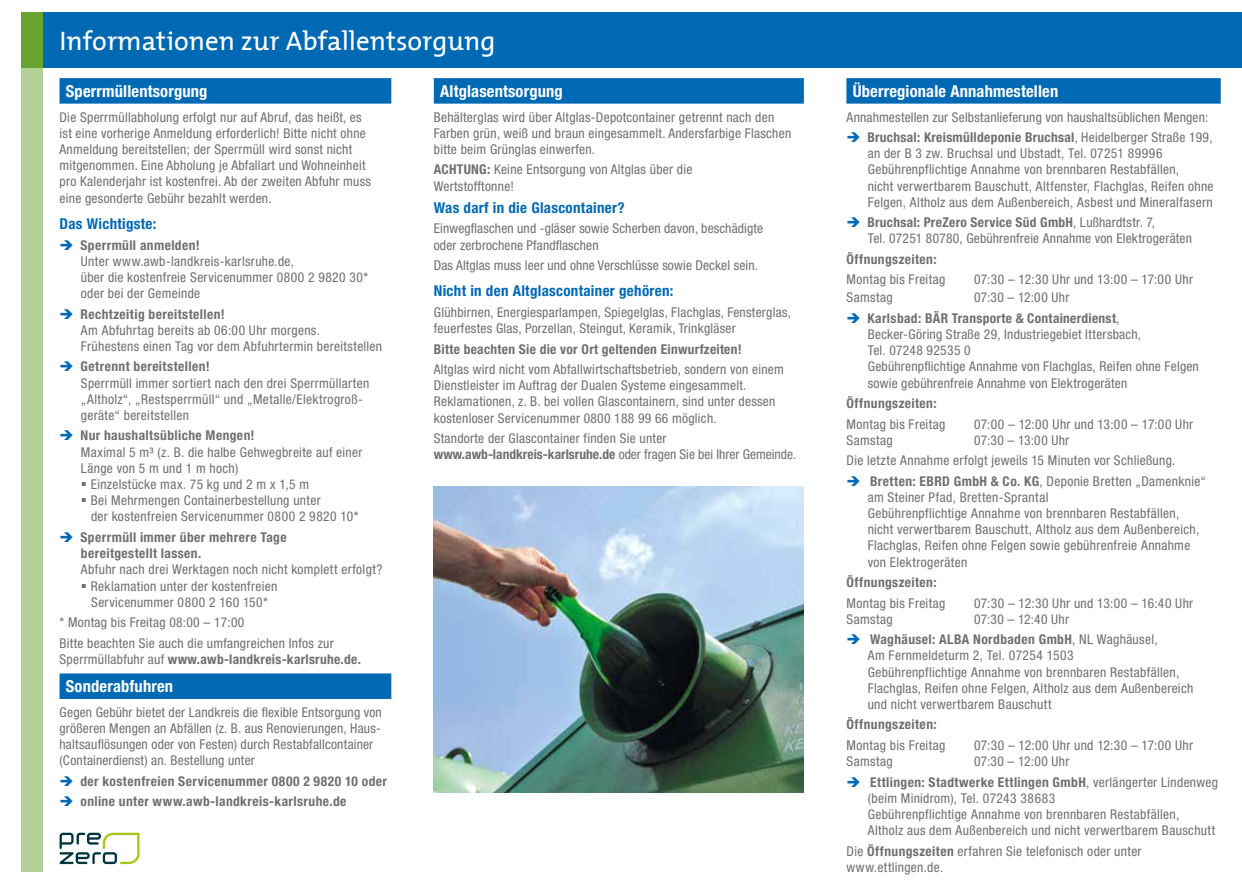
<style>
.page{position:relative;width:1242px;height:893px;background:#fff}
.page>*{position:absolute;margin:0;border:0;box-sizing:border-box;transform-origin:0 0}
.t1{font:27px "The Mix";color:#fff}
.t2{font:700 condensed 16.5px "Helvetica Neue LT Pro";letter-spacing:.01em;color:#fff}
.t3{font:700 condensed 15px "Helvetica Neue LT Pro";letter-spacing:.02em;color:#0069b4}
.t4{font:condensed 13.5px/16.2px "Helvetica Neue LT Pro";letter-spacing:.02em;color:#706f6f}
.t5{font:700 condensed 13.5px/16.2px "Helvetica Neue LT Pro";letter-spacing:.03em;color:#706f6f}
.s1{font-weight:700}
.s2{color:#0069b4}
.s3{font-weight:400}
</style>
<div class="page">
<div style="left:21px;top:13px;width:391px;height:55px;background:#0069b4"></div>
<div style="left:21px;top:13px;width:22px;height:55px;background:#6aa52f"></div>
<div style="left:21px;top:68px;width:22px;height:804px;background:#b4d297"></div>
<div style="left:60px;top:78px;width:331px;height:26px;background:#0069b4"></div>
<div style="left:60px;top:673px;width:331px;height:26px;background:#0069b4"></div>
<svg style="left:59px;top:833px;width:80px;height:31px"></svg>
<div style="left:412px;top:13px;width:413px;height:55px;background:#0069b4"></div>
<div style="left:434px;top:78px;width:370px;height:26px;background:#0069b4"></div>
<img style="left:434px;top:486px;width:370px;height:306px">
<div style="left:825px;top:13px;width:417px;height:55px;background:#0069b4"></div>
<div style="left:846px;top:78px;width:374px;height:26px;background:#0069b4"></div>
<h1 class="t1" style="left:60px;top:19px;width:437px">Informationen zur Abfallentsorgung</h1>
<p class="t2" style="left:440px;top:81px;width:124px">Altglasentsorgung</p>
<p class="t4" style="left:434px;top:109px;width:359px">Behälterglas wird über Altglas-Depotcontainer getrennt nach den<br>Farben grün, weiß und braun eingesammelt. Andersfarbige Flaschen bitte beim Grünglas einwerfen.</p>
<p class="t4" style="left:434px;top:161px;width:260px"><span class="s1">ACHTUNG:</span> Keine Entsorgung von Altglas über die<br>Wertstofftonne!</p>
<p class="t3" style="left:434px;top:199px;width:192px">Was darf in die Glascontainer?</p>
<p class="t4" style="left:434px;top:220px;width:331px">Einwegflaschen und -gläser sowie Scherben davon, beschädigte oder zerbrochene Pfandflaschen</p>
<p class="t4" style="left:434px;top:257px;width:326px">Das Altglas muss leer und ohne Verschlüsse sowie Deckel sein.</p>
<p class="t3" style="left:434px;top:282px;width:241px">Nicht in den Altglascontainer gehören:</p>
<p class="t4" style="left:434px;top:304px;width:359px">Glühbirnen, Energiesparlampen, Spiegelglas, Flachglas, Fensterglas, feuerfestes Glas, Porzellan, Steingut, Keramik, Trinkgläser</p>
<p class="t5" style="left:434px;top:341px;width:309px">Bitte beachten Sie die vor Ort geltenden Einwurfzeiten!</p>
<p class="t4" style="left:434px;top:361px;width:351px">Altglas wird nicht vom Abfallwirtschaftsbetrieb, sondern von einem Dienstleister im Auftrag der Dualen Systeme eingesammelt.<br>Reklamationen, z. B. bei vollen Glascontainern, sind unter dessen kostenloser Servicenummer 0800 188 99 66 möglich.</p>
<p class="t4" style="left:434px;top:430px;width:364px">Standorte der Glascontainer finden Sie unter <span class="s1">www.awb-landkreis-karlsruhe.de</span> oder fragen Sie bei Ihrer Gemeinde.</p>
<h1 class="t1" style="left:189px;top:19px;width:18px">n</h1>
<p class="t2" style="left:66px;top:81px;width:143px">Sperrmüllentsorgung</p>
<p class="t4" style="left:60px;top:109px;width:313px">Die Sperrmüllabholung erfolgt nur auf Abruf, das heißt, es ist eine vorherige Anmeldung erforderlich! Bitte nicht ohne An meldung bereitstellen; der Sperrmüll wird sonst nicht mitgenommen. Eine Abholung je Abfallart und Wohneinheit pro Kalenderjahr ist kostenfrei. Ab der zweiten Abfuhr muss eine gesonderte Gebühr bezahlt werden.</p>
<p class="t3" style="left:60px;top:215px;width:98px">Das Wichtigste:</p>
<p class="t4" style="left:81px;top:236px;width:289px;text-indent:-21px"><span class="s2">➔</span> <span class="s1">Sperrmüll anmelden!<br></span>Unter www.awb-landkreis-karlsruhe.de,<br>über die kostenfreie Servicenummer 0800 2 9820 30* oder bei der Gemeinde</p>
<p class="t4" style="left:81px;top:306px;width:303px;text-indent:-21px"><span class="s2">➔</span> <span class="s1">Rechtzeitig bereitstellen!<br></span>Am Abfuhrtag bereits ab 06:00 Uhr morgens.<br>Frühestens einen Tag vor dem Abfuhrtermin bereitstellen</p>
<p class="t4" style="left:81px;top:358px;width:290px;text-indent:-21px"><span class="s2">➔</span> <span class="s1">Getrennt bereitstellen!<br></span>Sperrmüll immer sortiert nach den drei Sperr müllarten „Altholz“, „Restsperrmüll“ und „Metalle/Elektrogroß&shy;geräte“ bereitstellen</p>
<p class="t4" style="left:81px;top:427px;width:283px;text-indent:-21px"><span class="s2">➔</span> <span class="s1">Nur haushaltsübliche Mengen!<br></span>Maximal 5 m³ (z. B. die halbe Gehwegbreite auf einer<br>Länge von 5 m und 1 m hoch)</p>
<p class="t4" style="left:81px;top:476px;width:230px">▪ Einzelstücke max. 75 kg und 2 m x 1,5 m</p>
<p class="t4" style="left:91px;top:492px;width:269px;text-indent:-10px">▪ Bei Mehrmengen Containerbestellung unter<br>der kostenfreien Servicenummer 0800 2 9820 10*</p>
<p class="t5" style="left:81px;top:529px;width:207px;text-indent:-21px"><span class="s2">➔</span> Sperrmüll immer über mehrere Tage bereitgestellt lassen.</p>
<p class="t4" style="left:81px;top:561px;width:303px">Abfuhr nach drei Werktagen noch nicht komplett erfolgt?</p>
<p class="t4" style="left:81px;top:577px;width:198px;text-align:center">▪ Reklamation unter der kostenfreien<br>Servicenummer 0800 2 160 150*</p>
<p class="t4" style="left:60px;top:612px;width:276px;line-height:20.4px">* Montag bis Freitag 08:00 – 17:00<br>Bitte beachten Sie auch die umfangreichen Infos zur</p>
<p class="t5" style="left:60px;top:651px;width:303px"><span class="s3">Sperrmüllabfuhr auf</span> www.awb-landkreis-karlsruhe.de.</p>
<p class="t2" style="left:66px;top:676px;width:109px">Sonderabfuhren</p>
<p class="t4" style="left:60px;top:704px;width:324px">Gegen Gebühr bietet der Landkreis die flexible Entsorgung von größeren Mengen an Abfällen (z. B. aus Renovierungen, Haus&shy;haltsauflösungen oder von Festen) durch Restabfallcontainer (Containerdienst) an. Bestellung unter</p>
<p class="t5" style="left:60px;top:773px;width:329px"><span class="s2">➔</span> der kostenfreien Servicenummer 0800 2 9820 10 oder</p>
<p class="t5" style="left:60px;top:793px;width:288px"><span class="s2">➔</span> online unter www.awb-landkreis-karlsruhe.de</p>
<p class="t2" style="left:853px;top:81px;width:207px">Überregionale Annahmestellen</p>
<p class="t4" style="left:846px;top:109px;width:363px">Annahmestellen zur Selbstanlieferung von haushaltsüblichen Mengen:</p>
<p class="t4" style="left:867px;top:129px;width:347px;text-indent:-21px"><span class="s2">➔</span> <span class="s1">Bruchsal: Kreismülldeponie Bruchsal</span>, Heidelberger Straße 199, an der B 3 zw. Bruchsal und Ubstadt, Tel. 07251 89996<br>Gebührenpflichtige Annahme von brennbaren Restabfällen,<br>nicht verwertbarem Bauschutt, Altfenster, Flachglas, Reifen ohne Felgen, Altholz aus dem Außenbereich, Asbest und Mineralfasern</p>
<p class="t4" style="left:867px;top:214px;width:326px;text-indent:-21px"><span class="s2">➔</span> <span class="s1">Bruchsal: PreZero Service Süd GmbH</span>, Lußhardtstr. 7,<br>Tel. 07251 80780, Gebührenfreie Annahme von Elektrogeräten</p>
<p class="t5" style="left:846px;top:251px;width:92px">Öffnungszeiten:</p>
<p class="t4" style="left:846px;top:271px;width:100px">Montag bis Freitag</p>
<p class="t4" style="left:974px;top:271px;width:220px">07:30 – 12:30 Uhr und 13:00 – 17:00 Uhr</p>
<p class="t4" style="left:846px;top:289px;width:48px">Samstag</p>
<p class="t4" style="left:974px;top:289px;width:97px">07:30 – 12:00 Uhr</p>
<p class="t4" style="left:867px;top:310px;width:333px;text-indent:-21px"><span class="s2">➔</span> <span class="s1">Karlsbad: BÄR Transporte &amp; Containerdienst</span>,<br>Becker-Göring Straße 29, Industriegebiet Ittersbach,<br>Tel. 07248 92535 0<br>Gebührenpflichtige Annahme von Flachglas, Reifen ohne Felgen sowie gebührenfreie Annahme von Elektrogeräten</p>
<p class="t5" style="left:846px;top:395px;width:92px">Öffnungszeiten:</p>
<p class="t4" style="left:846px;top:415px;width:100px">Montag bis Freitag</p>
<p class="t4" style="left:974px;top:415px;width:221px">07:00 – 12:00 Uhr und 13:00 – 17:00 Uhr</p>
<p class="t4" style="left:846px;top:432px;width:48px">Samstag</p>
<p class="t4" style="left:846px;top:430px;width:330px;line-height:20.4px;text-indent:128px">07:30 – 13:00 Uhr<br>Die letzte Annahme erfolgt jeweils 15 Minuten vor Schließung.</p>
<p class="t4" style="left:867px;top:473px;width:340px;text-indent:-21px"><span class="s2">➔</span> <span class="s1">Bretten: EBRD GmbH &amp; Co. KG</span>, Deponie Bretten „Damenknie“ am Steiner Pfad, Bretten-Sprantal<br>Gebührenpflichtige Annahme von brennbaren Restabfällen, nicht verwertbarem Bauschutt, Altholz aus dem Außenbereich, Flachglas, Reifen ohne Felgen sowie gebührenfreie Annahme von Elektrogeräten</p>
<p class="t5" style="left:846px;top:574px;width:92px">Öffnungszeiten:</p>
<p class="t4" style="left:846px;top:594px;width:100px">Montag bis Freitag</p>
<p class="t4" style="left:974px;top:594px;width:221px">07:30 – 12:30 Uhr und 13:00 – 16:40 Uhr</p>
<p class="t4" style="left:846px;top:611px;width:48px">Samstag</p>
<p class="t4" style="left:974px;top:611px;width:96px">07:30 – 12:40 Uhr</p>
<p class="t4" style="left:867px;top:631px;width:327px;text-indent:-21px"><span class="s2">➔</span> <span class="s1">Waghäusel: ALBA Nordbaden GmbH</span>, NL Waghäusel,<br>Am Fernmeldeturm 2, Tel. 07254 1503<br>Gebührenpflichtige Annahme von brennbaren Restabfällen, Flachglas, Reifen ohne Felgen, Altholz aus dem Außenbereich und nicht verwertbarem Bauschutt</p>
<p class="t5" style="left:846px;top:717px;width:92px">Öffnungszeiten:</p>
<p class="t4" style="left:846px;top:737px;width:100px">Montag bis Freitag</p>
<p class="t4" style="left:974px;top:737px;width:220px">07:30 – 12:00 Uhr und 12:30 – 17:00 Uhr</p>
<p class="t4" style="left:846px;top:753px;width:48px">Samstag</p>
<p class="t4" style="left:974px;top:753px;width:97px">07:30 – 12:00 Uhr</p>
<p class="t4" style="left:867px;top:773px;width:352px;text-indent:-21px"><span class="s2">➔</span> <span class="s1">Ettlingen: Stadtwerke Ettlingen GmbH</span>, verlängerter Lindenweg (beim Minidrom), Tel. 07243 38683<br>Gebührenpflichtige Annahme von brennbaren Restabfällen, Altholz aus dem Außenbereich und nicht verwertbarem Bauschutt</p>
<p class="t4" style="left:846px;top:843px;width:297px">Die <span class="s1">Öffnungszeiten</span> erfahren Sie telefonisch oder unter www.ettlingen.de.</p>
</div>
